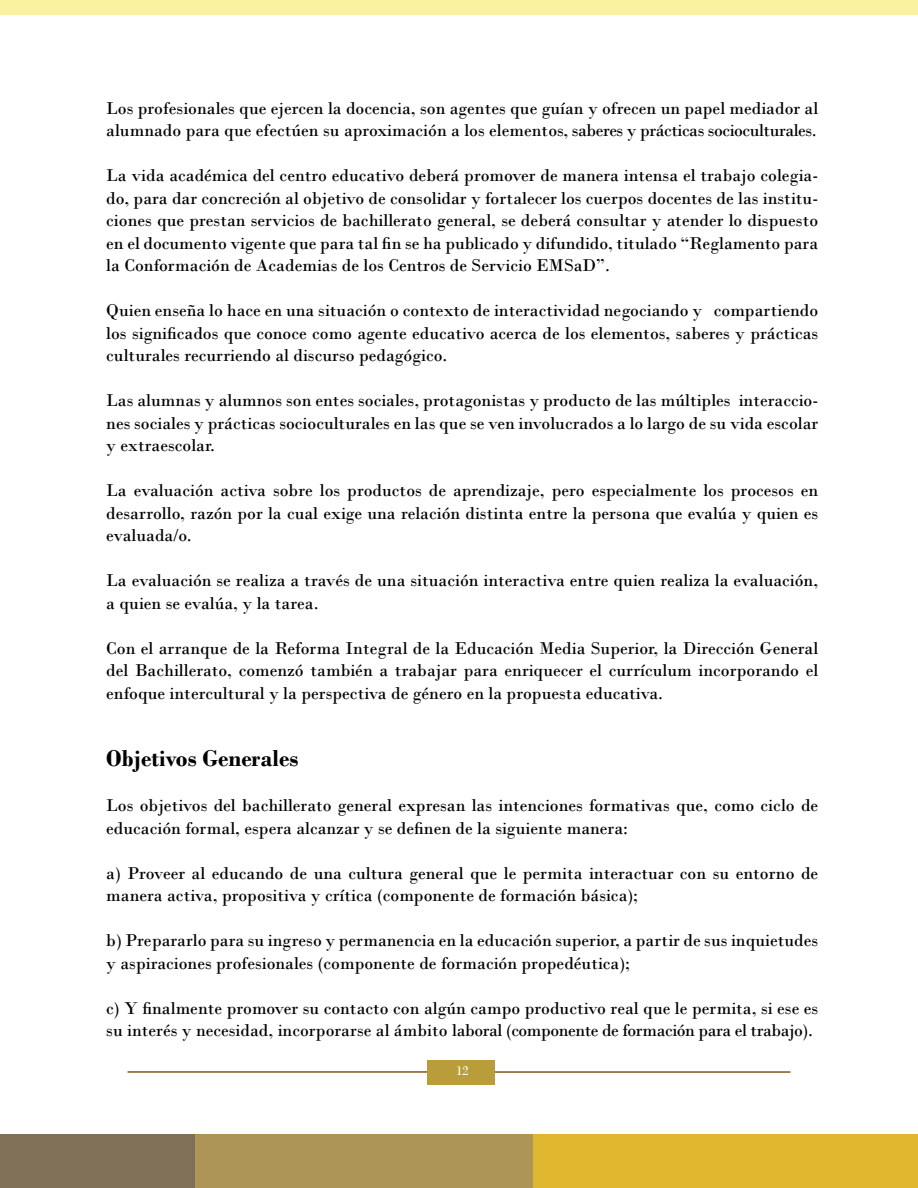
<style>
.page{position:relative;width:918px;height:1188px;background:#fff}
.page>*{position:absolute;margin:0;border:0;box-sizing:border-box;transform-origin:0 0}
.t1{font:700 24px "Bodoni";color:#000}
.t2{font:18px/22.5px "Bodoni";color:#000}
.t3{font:13.5px "Bodoni";color:#fff}
</style>
<div class="page">
<hr style="left:490px;top:1071px;width:300px;height:2px;background:#7f5619">
<hr style="left:128px;top:1071px;width:300px;height:2px;background:#7f5619">
<div style="left:0;top:1134px;width:201px;height:54px;background:#7f7057"></div>
<div style="left:196px;top:1134px;width:342px;height:54px;background:#ac9556"></div>
<div style="left:534px;top:1134px;width:384px;height:54px;background:#e0b82f"></div>
<div style="left:0;top:0;width:918px;height:14px;background:#fcf0a1"></div>
<div style="left:427px;top:1060px;width:68px;height:24px;background:#b89d3a"></div>
<p class="t2" style="left:106px;top:97px;width:713px">Los profesionales que ejercen la docencia, son agentes que guían y ofrecen un papel mediador al alumnado para que efectúen su aproximación a los elementos, saberes y prácticas socioculturales.</p>
<p class="t2" style="left:106px;top:164px;width:713px;text-align:justify">La vida académica del centro educativo deberá promover de manera intensa el trabajo colegia&shy;do, para dar concreción al objetivo de consolidar y fortalecer los cuerpos docentes de las institu&shy;ciones que prestan servicios de bachillerato general, se deberá consultar y atender lo dispuesto en el documento vigente que para tal fin se ha publicado y difundido, titulado “Reglamento para la Conformación de Academias de los Centros de Servicio EMSaD”.</p>
<p class="t2" style="left:106px;top:299px;width:713px;text-align:justify">Quien enseña lo hace en una situación o contexto de interactividad negociando y compartiendo los significados que conoce como agente educativo acerca de los elementos, saberes y prácticas culturales recurriendo al discurso pedagógico.</p>
<p class="t2" style="left:106px;top:389px;width:713px;text-align:justify">Las alumnas y alumnos son entes sociales, protagonistas y producto de las múltiples interaccio&shy;nes sociales y prácticas socioculturales en las que se ven involucrados a lo largo de su vida escolar y extraescolar.</p>
<p class="t2" style="left:106px;top:479px;width:714px;text-align:justify">La evaluación activa sobre los productos de aprendizaje, pero especialmente los procesos en desarrollo, razón por la cual exige una relación distinta entre la persona que evalúa y quien es evaluada/o.</p>
<p class="t2" style="left:106px;top:569px;width:713px">La evaluación se realiza a través de una situación interactiva entre quien realiza la evaluación, a quien se evalúa, y la tarea.</p>
<p class="t2" style="left:106px;top:637px;width:713px;text-align:justify">Con el arranque de la Reforma Integral de la Educación Media Superior, la Dirección General del Bachillerato, comenzó también a trabajar para enriquecer el currículum incorporando el enfoque intercultural y la perspectiva de género en la propuesta educativa.</p>
<p class="t1" style="left:106px;top:744px;width:194px">Objetivos Generales</p>
<p class="t2" style="left:106px;top:794px;width:713px">Los objetivos del bachillerato general expresan las intenciones formativas que, como ciclo de educación formal, espera alcanzar y se definen de la siguiente manera:</p>
<p class="t2" style="left:106px;top:862px;width:713px">a) Proveer al educando de una cultura general que le permita interactuar con su entorno de manera activa, propositiva y crítica (componente de formación básica);</p>
<p class="t2" style="left:106px;top:929px;width:714px">b) Prepararlo para su ingreso y permanencia en la educación superior, a partir de sus inquietudes y aspiraciones profesionales (componente de formación propedéutica);</p>
<p class="t2" style="left:106px;top:997px;width:714px">c) Y finalmente promover su contacto con algún campo productivo real que le permita, si ese es su interés y necesidad, incorporarse al ámbito laboral (componente de formación para el trabajo).</p>
<p class="t3" style="left:456px;top:1063px;width:14px">12</p>
</div>
